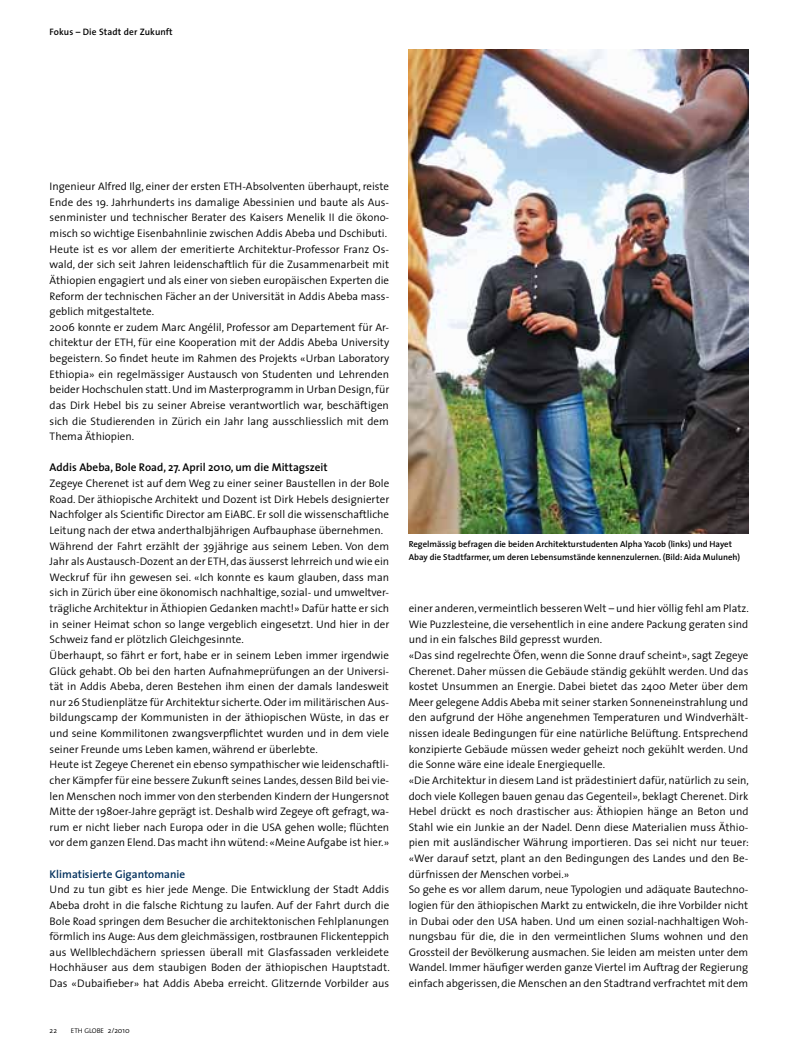
<style>
.page{position:relative;width:798px;height:1063px;background:#fff}
.page>*{position:absolute;margin:0;border:0;box-sizing:border-box;transform-origin:0 0}
.t1{font:600 11.25px "The Sans";color:#000}
.t2{font:600 11.25px "The Sans";color:#002f5c}
.t3{font:300 11px/15.6px "The Sans";color:#000}
.t4{font:600 9.38px "The Sans";letter-spacing:.01em;color:#000}
.t5{font:600 8.75px/12.5px "The Sans";color:#000}
.t6{font:300 7.5px "The Sans";color:#000}
.t7{font:300 6.88px "The Sans";color:#000}
.s1{font-size:7.5px}
</style>
<div class="page">
<img style="left:408px;top:50px;width:340px;height:484px">
<p class="t4" style="left:50px;top:24px;width:124px">Fokus – Die Stadt der Zukunft</p>
<p class="t3" style="left:50px;top:178px;width:341px">Ingenieur Alfred Ilg, einer der ersten ETH-Absolventen überhaupt, reiste Ende des 19. Jahrhunderts ins damalige Abessinien und baute als Aus&shy;senminister und technischer Berater des Kaisers Menelik II die ökono&shy;misch so wichtige Eisenbahnlinie zwischen Addis Abeba und Dschibuti.<br>Heute ist es vor allem der emeritierte Architektur-Professor Franz Os&shy;wald, der sich seit Jahren leidenschaftlich für die Zusammenarbeit mit Äthiopien engagiert und als einer von sieben europäischen Experten die Reform der technischen Fächer an der Universität in Addis Abeba mass&shy;geblich mitgestaltete.<br>2006 konnte er zudem Marc Angélil, Professor am Departement für Ar&shy;chitektur der ETH, für eine Kooperation mit der Addis Abeba University begeistern. So findet heute im Rahmen des Projekts «Urban Laboratory Ethiopia» ein regelmässiger Austausch von Studenten und Lehrenden beider Hochschulen statt. Und im Masterprogramm in Urban Design, für das Dirk Hebel bis zu seiner Abreise verantwortlich war, beschäftigen sich die Studierenden in Zürich ein Jahr lang ausschliesslich mit dem Thema Äthiopien.</p>
<p class="t1" style="left:50px;top:458px;width:279px">Addis Abeba, Bole Road, 27. April 2010, um die Mittagszeit</p>
<p class="t3" style="left:50px;top:475px;width:341px">Zegeye Cherenet ist auf dem Weg zu einer seiner Baustellen in der Bole Road. Der äthiopische Architekt und Dozent ist Dirk Hebels designierter Nachfolger als Scientific Director am EiABC. Er soll die wissenschaftliche Leitung nach der etwa anderthalbjährigen Aufbauphase übernehmen.<br>Während der Fahrt erzählt der 39jährige aus seinem Leben. Von dem Jahr als Austausch-Dozent an der ETH, das äusserst lehrreich und wie ein Weckruf für ihn gewesen sei. «Ich konnte es kaum glauben, dass man sich in Zürich über eine ökonomisch nachhaltige, sozial- und umweltver&shy;trägliche Architektur in Äthiopien Gedanken macht!» Dafür hatte er sich in seiner Heimat schon so lange vergeblich eingesetzt. Und hier in der Schweiz fand er plötzlich Gleichgesinnte.<br>Überhaupt, so fährt er fort, habe er in seinem Leben immer irgendwie Glück gehabt. Ob bei den harten Aufnahmeprüfungen an der Universi&shy;tät in Addis Abeba, deren Bestehen ihm einen der damals landesweit nur 26 Studienplätze für Architektur sicherte. Oder im militärischen Aus&shy;bildungscamp der Kommunisten in der äthiopischen Wüste, in das er und seine Kommilitonen zwangsverpflichtet wurden und in dem viele seiner Freunde ums Leben kamen, während er überlebte.<br>Heute ist Zegeye Cherenet ein ebenso sympathischer wie leidenschaftli&shy;cher Kämpfer für eine bessere Zukunft seines Landes, dessen Bild bei vie&shy;len Menschen noch immer von den sterbenden Kindern der Hungersnot Mitte der 1980er-Jahre geprägt ist. Deshalb wird Zegeye oft gefragt, wa&shy;rum er nicht lieber nach Europa oder in die USA gehen wolle; flüchten vor dem ganzen Elend. Das macht ihn wütend: «Meine Aufgabe ist hier.»</p>
<p class="t2" style="left:50px;top:865px;width:137px">Klimatisierte Gigantomanie</p>
<p class="t3" style="left:50px;top:881px;width:341px;text-align:justify">Und zu tun gibt es hier jede Menge. Die Entwicklung der Stadt Addis Abeba droht in die falsche Richtung zu laufen. Auf der Fahrt durch die Bole Road springen dem Besucher die architektonischen Fehlplanungen förmlich ins Auge: Aus dem gleichmässigen, rostbraunen Flickenteppich aus Wellblechdächern spriessen überall mit Glasfassaden verkleidete Hochhäuser aus dem staubigen Boden der äthiopischen Hauptstadt.<br>Das «Dubaifieber» hat Addis Abeba erreicht. Glitzernde Vorbilder aus</p>
<p class="t6" style="left:50px;top:1024px;width:9px">22</p>
<p class="t7" style="left:71px;top:1025px;width:60px">ETH GLOBE <span class="s1">2/2010</span></p>
<p class="t5" style="left:408px;top:538px;width:333px">Regelmässig befragen die beiden Architekturstudenten Alpha Yacob (links) und Hayet<br>Abay die Stadtfarmer, um deren Lebensumstände kennenzulernen. (Bild: Aida Muluneh)</p>
<p class="t3" style="left:408px;top:600px;width:341px">einer anderen, vermeintlich besseren Welt – und hier völlig fehl am Platz.<br>Wie Puzzlesteine, die versehentlich in eine andere Packung geraten sind und in ein falsches Bild gepresst wurden.<br>«Das sind regelrechte Öfen, wenn die Sonne drauf scheint», sagt Zegeye Cherenet. Daher müssen die Gebäude ständig gekühlt werden. Und das kostet Unsummen an Energie. Dabei bietet das 2400 Meter über dem Meer gelegene Addis Abeba mit seiner starken Sonneneinstrahlung und den aufgrund der Höhe angenehmen Temperaturen und Windverhält&shy;nissen ideale Bedingungen für eine natürliche Belüftung. Entsprechend konzipierte Gebäude müssen weder geheizt noch gekühlt werden. Und die Sonne wäre eine ideale Energiequelle.<br>«Die Architektur in diesem Land ist prädestiniert dafür, natürlich zu sein, doch viele Kollegen bauen genau das Gegenteil», beklagt Cherenet. Dirk Hebel drückt es noch drastischer aus: Äthiopien hänge an Beton und Stahl wie ein Junkie an der Nadel. Denn diese Materialien muss Äthio&shy;pien mit ausländischer Währung importieren. Das sei nicht nur teuer: «Wer darauf setzt, plant an den Bedingungen des Landes und den Be&shy;dürfnissen der Menschen vorbei.»<br>So gehe es vor allem darum, neue Typologien und adäquate Bautechno&shy;logien für den äthiopischen Markt zu entwickeln, die ihre Vorbilder nicht in Dubai oder den USA haben. Und um einen sozial-nachhaltigen Woh&shy;nungsbau für die, die in den vermeintlichen Slums wohnen und den Grossteil der Bevölkerung ausmachen. Sie leiden am meisten unter dem Wandel. Immer häufiger werden ganze Viertel im Auftrag der Regierung einfach abgerissen, die Menschen an den Stadtrand verfrachtet mit dem</p>
</div>
